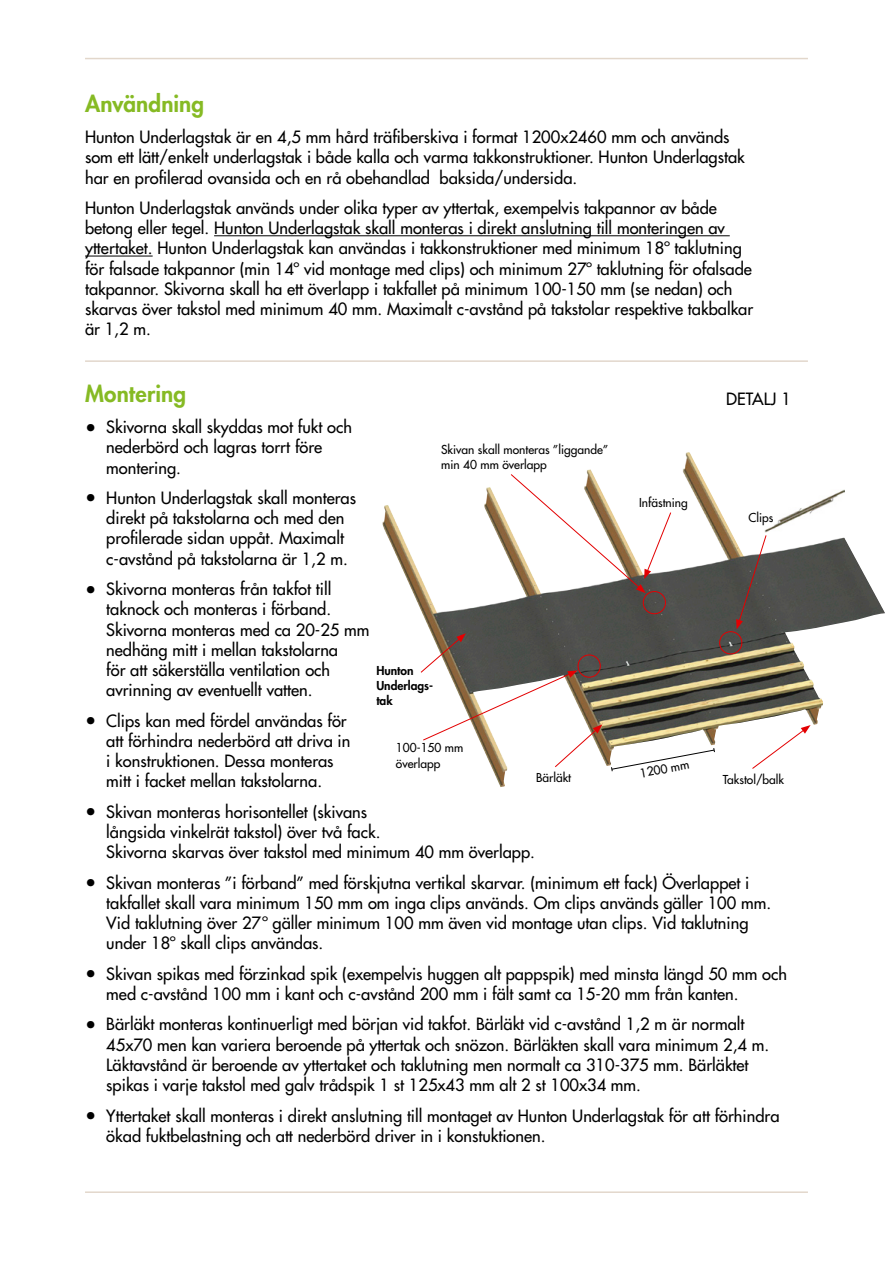
<style>
.page{position:relative;width:893px;height:1263px;background:#fff}
.page>*{position:absolute;margin:0;border:0;box-sizing:border-box;transform-origin:0 0}
.Mellomtittel{font:800 22.5px "Futura Std";letter-spacing:.005em;color:#86ba24}
.Brødtekst{font:500 16.5px/20.2px "Futura Std";color:#000}
.Undertekst{font:500 12px/15px "Futura Std";color:#000}
.Undertekst-2{font:800 12px/15px "Futura Std";color:#000}
.s1{font-size:19.5px}
</style>
<div class="page">
<hr style="left:214px;top:235px;width:516px;height:1px;background:#000">
<hr style="left:85px;top:256px;width:68px;height:1px;background:#000">
<hr style="left:85px;top:58px;width:723px;height:1px;background:#e2d7cb">
<hr style="left:85px;top:360px;width:723px;height:2px;background:#e2d7cb">
<hr style="left:85px;top:1191px;width:723px;height:2px;background:#e2d7cb">
<img style="left:382px;top:452px;width:503px;height:335px">
<svg style="left:510px;top:473px;width:162px;height:120px"></svg>
<svg style="left:420px;top:633px;width:182px;height:135px"></svg>
<svg style="left:736px;top:534px;width:31px;height:95px"></svg>
<svg style="left:751px;top:725px;width:60px;height:45px"></svg>
<div style="left:643px;top:591px;width:23px;height:23px;border:1px solid #e30002;border-radius:50%"></div>
<div style="left:719px;top:631px;width:23px;height:23px;border:1px solid #e30002;border-radius:50%"></div>
<div style="left:578px;top:654px;width:23px;height:24px;border:1px solid #e30002;border-radius:50%"></div>
<img style="left:765px;top:489px;width:80px;height:43px">
<svg style="left:610px;top:747px;width:105px;height:25px"></svg>
<p class="Mellomtittel" style="left:85px;top:90px;width:121px">Användning</p>
<p class="Brødtekst" style="left:85px;top:127px;width:661px">Hunton Underlagstak är en 4,5 mm hård träfiberskiva i format 1200x2460 mm och används som ett lätt/enkelt underlagstak i både kalla och varma takkonstruktioner. Hunton Underlagstak har en profilerad ovansida och en rå obehandlad baksida/undersida.</p>
<p class="Brødtekst" style="left:85px;top:198px;width:670px">Hunton Underlagstak används under olika typer av yttertak, exempelvis takpannor av både betong eller tegel. Hunton Underlagstak skall monteras i direkt anslutning till monteringen av yttertaket. Hunton Underlagstak kan användas i takkonstruktioner med minimum 18º taklutning för falsade takpannor (min 14º vid montage med clips) och minimum 27º taklutning för ofalsade takpannor. Skivorna skall ha ett överlapp i takfallet på minimum 100-150 mm (se nedan) och skarvas över takstol med minimum 40 mm. Maximalt c-avstånd på takstolar respektive takbalkar är 1,2 m.</p>
<p class="Mellomtittel" style="left:85px;top:380px;width:103px">Montering</p>
<p class="Brødtekst" style="left:106px;top:417px;width:247px;text-indent:-21px"><span class="s1">•</span> Skivorna skall skyddas mot fukt och nederbörd och lagras torrt före montering.</p>
<p class="Brødtekst" style="left:106px;top:488px;width:251px;text-indent:-21px"><span class="s1">•</span> Hunton Underlagstak skall monteras direkt på takstolarna och med den profilerade sidan uppåt. Maximalt c-avstånd på takstolarna är 1,2 m.</p>
<p class="Brødtekst" style="left:106px;top:579px;width:265px;text-indent:-21px"><span class="s1">•</span> Skivorna monteras från takfot till taknock och monteras i förband.<br>Skivorna monteras med ca 20-25 mm nedhäng mitt i mellan takstolarna<br>för att säkerställa ventilation och avrinning av eventuellt vatten.</p>
<p class="Brødtekst" style="left:106px;top:710px;width:246px;text-indent:-21px"><span class="s1">•</span> Clips kan med fördel användas för att förhindra nederbörd att driva in i konstruktionen. Dessa monteras mitt i facket mellan takstolarna.</p>
<p class="Brødtekst" style="left:106px;top:802px;width:430px;text-indent:-21px"><span class="s1">•</span> Skivan monteras horisontellet (skivans<br>långsida vinkelrät takstol) över två fack.<br>Skivorna skarvas över takstol med minimum 40 mm överlapp.</p>
<p class="Brødtekst" style="left:106px;top:872px;width:666px;text-indent:-21px"><span class="s1">•</span> Skivan monteras ”i förband” med förskjutna vertikal skarvar. (minimum ett fack) Överlappet i takfallet skall vara minimum 150 mm om inga clips används. Om clips används gäller 100 mm.<br>Vid taklutning över 27º gäller minimum 100 mm även vid montage utan clips. Vid taklutning under 18º skall clips användas.</p>
<p class="Brødtekst" style="left:106px;top:964px;width:682px;text-indent:-21px"><span class="s1">•</span> Skivan spikas med förzinkad spik (exempelvis huggen alt pappspik) med minsta längd 50 mm och med c-avstånd 100 mm i kant och c-avstånd 200 mm i fält samt ca 15-20 mm från kanten.</p>
<p class="Brødtekst" style="left:106px;top:1014px;width:664px;text-indent:-21px"><span class="s1">•</span> Bärläkt monteras kontinuerligt med början vid takfot. Bärläkt vid c-avstånd 1,2 m är normalt 45x70 men kan variera beroende på yttertak och snözon. Bärläkten skall vara minimum 2,4 m.<br>Läktavstånd är beroende av yttertaket och taklutning men normalt ca 310-375 mm. Bärläktet spikas i varje takstol med galv trådspik 1 st 125x43 mm alt 2 st 100x34 mm.</p>
<p class="Brødtekst" style="left:106px;top:1105px;width:675px;text-indent:-21px"><span class="s1">•</span> Yttertaket skall monteras i direkt anslutning till montaget av Hunton Underlagstak för att förhindra ökad fuktbelastning och att nederbörd driver in i konstuktionen.</p>
<p class="Brødtekst" style="left:726px;top:389px;width:66px">DETALJ 1</p>
<p class="Undertekst" style="left:441px;top:442px;width:169px">Skivan skall monteras ”liggande” min 40 mm överlapp</p>
<p class="Undertekst" style="left:639px;top:495px;width:50px">Infästning</p>
<p class="Undertekst" style="left:748px;top:510px;width:26px">Clips</p>
<p class="Undertekst-2" style="left:376px;top:663px;width:58px">Hunton<br>Underlags&shy;tak</p>
<p class="Undertekst" style="left:396px;top:741px;width:69px">100-150 mm överlapp</p>
<p class="Undertekst" style="left:536px;top:770px;width:37px">Bärläkt</p>
<p class="Undertekst" style="left:639px;top:766px;width:51px;rotate:-11deg">1200 mm</p>
<p class="Undertekst" style="left:723px;top:772px;width:63px">Takstol/balk</p>
</div>
